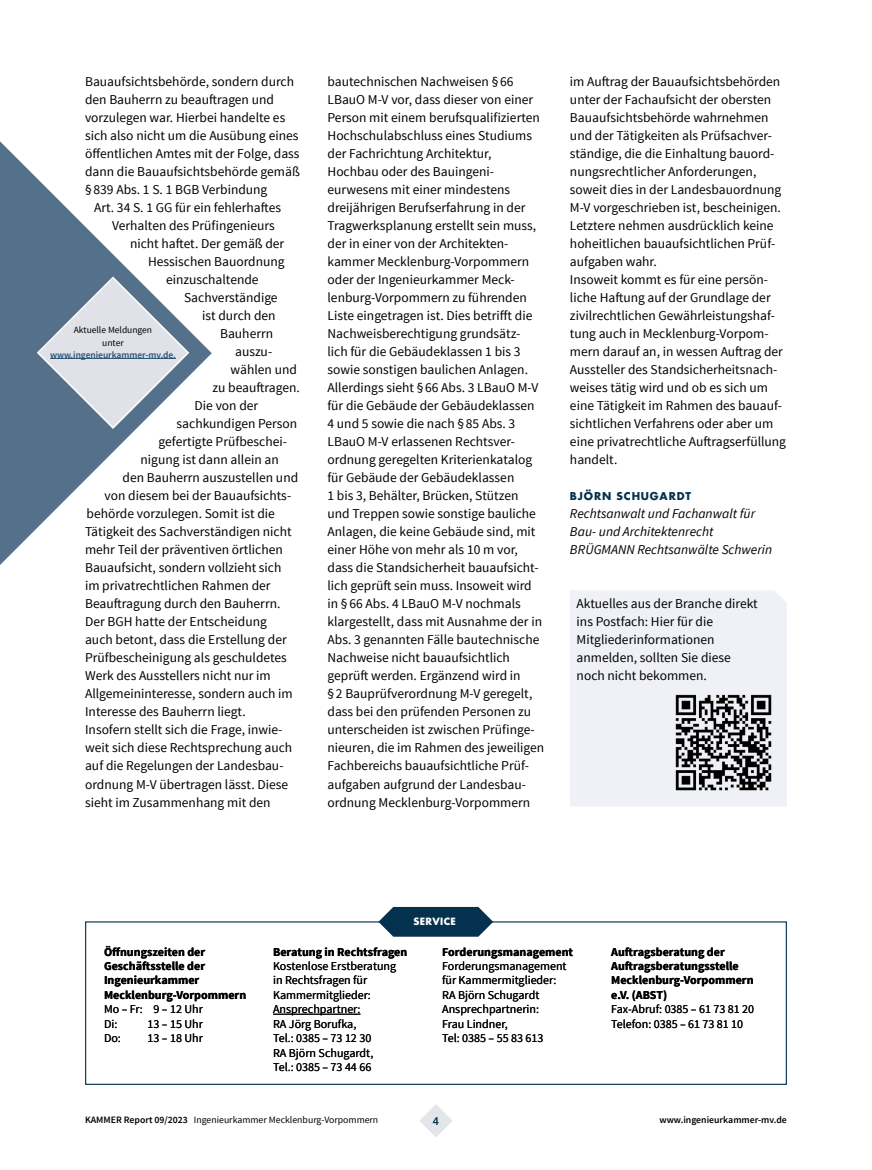
<style>
.page{position:relative;width:872px;height:1170px;background:#fff}
.page>*{position:absolute;margin:0;border:0;box-sizing:border-box;transform-origin:0 0}
.Absatz{font:13.5px/18px "Source Sans Pro";color:#000}
.Autor_Unterzeile{font:italic 13.5px/18px "Source Sans Pro";color:#000}
.Absatz-2{font:12px/14.4px "Source Sans Pro";color:#000}
.Absatz-3{font:700 12px/14.4px "Source Sans Pro";color:#000}
.t1{font:600 12px "Source Sans Pro";color:#04314e}
.Autor{font:700 10.5px "Futura Std";letter-spacing:.08em;color:#04314e}
.t2{font:9.75px "Source Sans Pro";color:#000}
.t3{font:600 9.75px "Source Sans Pro";color:#000}
.t4{font:700 9.75px "Futura Std";letter-spacing:.04em;color:#fff}
.Absatz-4{font:600 9.45px "Source Sans Pro";letter-spacing:-.005em;color:#255072}
.Absatz-5{font:9.45px "Source Sans Pro";color:#000}
.s1{font-weight:600}
</style>
<div class="page">
<svg style="left:419px;top:1104px;width:34px;height:33px"></svg>
<div style="left:570px;top:591px;width:217px;height:215px;background:#f0f1f6"></div>
<hr style="left:273px;top:1013px;width:87px;height:1px;background:#000">
<svg style="left:378px;top:906px;width:115px;height:30px;background:#2a5069"></svg>
<svg style="left:0;top:141px;width:212px;height:424px"></svg>
<svg style="left:36px;top:275px;width:154px;height:155px"></svg>
<hr style="left:50px;top:358px;width:126px;height:1px;background:#255072">
<img style="left:670px;top:689px;width:107px;height:106px">
<p class="Absatz" style="left:85px;top:73px;width:210px">Bauaufsichtsbehörde, sondern durch</p>
<p class="Absatz" style="left:85px;top:91px;width:190px">den Bauherrn zu beauftragen und</p>
<p class="Absatz" style="left:85px;top:109px;width:202px">vorzulegen war. Hierbei handelte es</p>
<p class="Absatz" style="left:85px;top:127px;width:215px">sich also nicht um die Ausübung eines</p>
<p class="Absatz" style="left:85px;top:145px;width:216px">öffentlichen Amtes mit der Folge, dass</p>
<p class="Absatz" style="left:85px;top:163px;width:216px">dann die Bauaufsichtsbehörde gemäß</p>
<p class="Absatz" style="left:85px;top:181px;width:184px">§ 839 Abs. 1 S. 1 BGB Verbindung</p>
<p class="Absatz" style="left:94px;top:199px;width:188px">Art. 34 S. 1 GG für ein fehlerhaftes</p>
<p class="Absatz" style="left:112px;top:217px;width:164px">Verhalten des Prüfingenieurs</p>
<p class="Absatz" style="left:130px;top:235px;width:156px">nicht haftet. Der gemäß der</p>
<p class="Absatz" style="left:148px;top:253px;width:138px">Hessischen Bauordnung</p>
<p class="Absatz" style="left:166px;top:271px;width:94px">einzuschaltende</p>
<p class="Absatz" style="left:184px;top:289px;width:95px">Sachverständige</p>
<p class="Absatz" style="left:202px;top:307px;width:75px">ist durch den</p>
<p class="Absatz" style="left:220px;top:325px;width:54px">Bauherrn</p>
<p class="Absatz" style="left:235px;top:343px;width:39px">auszu-</p>
<p class="Absatz" style="left:231px;top:361px;width:68px">wählen und</p>
<p class="Absatz" style="left:213px;top:379px;width:89px">zu beauftragen.</p>
<p class="Absatz" style="left:195px;top:397px;width:65px">Die von der</p>
<p class="Absatz" style="left:177px;top:415px;width:122px">sachkundigen Person</p>
<p class="Absatz" style="left:159px;top:433px;width:130px">gefertigte Prüfbeschei-</p>
<p class="Absatz" style="left:141px;top:451px;width:140px">nigung ist dann allein an</p>
<p class="Absatz" style="left:123px;top:469px;width:177px">den Bauherrn auszustellen und</p>
<p class="Absatz" style="left:105px;top:487px;width:188px">von diesem bei der Bauaufsichts-</p>
<p class="Absatz" style="left:87px;top:505px;width:190px">behörde vorzulegen. Somit ist die</p>
<p class="Absatz" style="left:85px;top:523px;width:208px">Tätigkeit des Sachverständigen nicht</p>
<p class="Absatz" style="left:85px;top:541px;width:199px">mehr Teil der präventiven örtlichen</p>
<p class="Absatz" style="left:85px;top:559px;width:198px">Bauaufsicht, sondern vollzieht sich</p>
<p class="Absatz" style="left:85px;top:577px;width:187px">im privatrechtlichen Rahmen der</p>
<p class="Absatz" style="left:85px;top:595px;width:197px">Beauftragung durch den Bauherrn.</p>
<p class="Absatz" style="left:85px;top:613px;width:183px">Der BGH hatte der Entscheidung</p>
<p class="Absatz" style="left:85px;top:631px;width:203px">auch betont, dass die Erstellung der</p>
<p class="Absatz" style="left:85px;top:649px;width:203px">Prüfbescheinigung als geschuldetes</p>
<p class="Absatz" style="left:85px;top:667px;width:187px">Werk des Ausstellers nicht nur im</p>
<p class="Absatz" style="left:85px;top:685px;width:209px">Allgemeininteresse, sondern auch im</p>
<p class="Absatz" style="left:85px;top:703px;width:162px">Interesse des Bauherrn liegt.</p>
<p class="Absatz" style="left:85px;top:721px;width:209px">Insofern stellt sich die Frage, inwie&shy;weit sich diese Rechtsprechung auch auf die Regelungen der Landesbau&shy;ordnung M-V übertragen lässt. Diese sieht im Zusammenhang mit den</p>
<p class="Absatz-5" style="left:74px;top:324px;width:80px">Aktuelle Meldungen</p>
<p class="Absatz-5" style="left:102px;top:336px;width:23px">unter</p>
<p class="Absatz-4" style="left:50px;top:348px;width:127px">www.ingenieurkammer-mv.de.</p>
<p class="Absatz" style="left:327px;top:73px;width:218px">bautechnischen Nachweisen § 66<br>LBauO M-V vor, dass dieser von einer Person mit einem berufsqualifizierten Hochschulabschluss eines Studiums der Fachrichtung Architektur, Hochbau oder des Bauingeni&shy;eurwesens mit einer mindestens dreijährigen Berufserfahrung in der Tragwerksplanung erstellt sein muss, der in einer von der Architekten&shy;kammer Mecklenburg-Vorpommern oder der Ingenieurkammer Meck&shy;lenburg-Vorpommern zu führenden Liste eingetragen ist. Dies betrifft die Nachweisberechtigung grundsätz-<br>lich für die Gebäudeklassen 1 bis 3 sowie sonstigen baulichen Anlagen.<br>Allerdings sieht § 66 Abs. 3 LBauO M-V für die Gebäude der Gebäudeklassen 4 und 5 sowie die nach § 85 Abs. 3<br>LBauO M-V erlassenen Rechtsver&shy;ordnung geregelten Kriterienkatalog für Gebäude der Gebäudeklassen<br>1 bis 3, Behälter, Brücken, Stützen<br>und Treppen sowie sonstige bauliche Anlagen, die keine Gebäude sind, mit einer Höhe von mehr als 10 m vor, dass die Standsicherheit bauaufsicht&shy;lich geprüft sein muss. Insoweit wird in § 66 Abs. 4 LBauO M-V nochmals klargestellt, dass mit Ausnahme der in Abs. 3 genannten Fälle bautechnische Nachweise nicht bauaufsichtlich geprüft werden. Ergänzend wird in<br>§ 2 Bauprüfverordnung M-V geregelt, dass bei den prüfenden Personen zu unterscheiden ist zwischen Prüfinge&shy;nieuren, die im Rahmen des jeweiligen Fachbereichs bauaufsichtliche Prüf&shy;aufgaben aufgrund der Landesbau&shy;ordnung Mecklenburg-Vorpommern</p>
<p class="Absatz" style="left:570px;top:73px;width:213px">im Auftrag der Bauaufsichtsbehörden unter der Fachaufsicht der obersten Bauaufsichtsbehörde wahrnehmen und der Tätigkeiten als Prüfsachver&shy;ständige, die die Einhaltung bauord&shy;nungsrechtlicher Anforderungen, soweit dies in der Landesbauordnung M-V vorgeschrieben ist, bescheinigen.<br>Letztere nehmen ausdrücklich keine hoheitlichen bauaufsichtlichen Prüf&shy;aufgaben wahr.</p>
<p class="Absatz" style="left:570px;top:271px;width:218px">Insoweit kommt es für eine persön&shy;liche Haftung auf der Grundlage der zivilrechtlichen Gewährleistungshaf&shy;tung auch in Mecklenburg-Vorpom&shy;mern darauf an, in wessen Auftrag der Aussteller des Standsicherheitsnach&shy;weises tätig wird und ob es sich um eine Tätigkeit im Rahmen des bauauf&shy;sichtlichen Verfahrens oder aber um eine privatrechtliche Auftragserfüllung handelt.</p>
<p class="Autor" style="left:570px;top:489px;width:122px">BJÖRN SCHUGARDT</p>
<p class="Autor_Unterzeile" style="left:570px;top:505px;width:187px">Rechtsanwalt und Fachanwalt für<br>Bau- und Architektenrecht</p>
<p class="Autor_Unterzeile" style="left:570px;top:541px;width:204px">BRÜGMANN Rechtsanwälte Schwerin</p>
<p class="Absatz" style="left:576px;top:595px;width:183px">Aktuelles aus der Branche direkt ins Postfach: Hier für die<br>Mitgliederinformationen anmelden, sollten Sie diese noch nicht bekommen.</p>
<p class="t4" style="left:413px;top:915px;width:44px">SERVICE</p>
<p class="Absatz-3" style="left:104px;top:944px;width:103px">Öffnungszeiten der</p>
<p class="Absatz-3" style="left:104px;top:959px;width:103px">Geschäftsstelle der</p>
<p class="Absatz-3" style="left:104px;top:973px;width:97px">Ingenieurkammer</p>
<p class="Absatz-3" style="left:104px;top:988px;width:144px">Mecklenburg-Vorpommern</p>
<p class="Absatz-2" style="left:104px;top:1002px;width:100px">Mo – Fr: 9 – 12 Uhr</p>
<p class="Absatz-2" style="left:104px;top:1016px;width:15px">Di:</p>
<p class="Absatz-2" style="left:148px;top:1016px;width:57px">13 – 15 Uhr</p>
<p class="Absatz-2" style="left:104px;top:1031px;width:18px">Do:</p>
<p class="Absatz-2" style="left:148px;top:1031px;width:57px">13 – 18 Uhr</p>
<p class="Absatz-3" style="left:112px;top:944px;width:6px">f</p>
<p class="Absatz-3" style="left:273px;top:944px;width:136px">Beratung in Rechtsfragen</p>
<p class="Absatz-2" style="left:273px;top:959px;width:125px">Kostenlose Erstberatung in Rechtsfragen für<br>Kammermitglieder:</p>
<p class="Absatz-2" style="left:273px;top:1002px;width:89px">Ansprechpartner:</p>
<p class="Absatz-2" style="left:273px;top:1016px;width:85px">RA Jörg Borufka,</p>
<p class="Absatz-2" style="left:273px;top:1031px;width:100px">Tel.: 0385 – 73 12 30</p>
<p class="Absatz-2" style="left:273px;top:1045px;width:102px">RA Björn Schugardt,</p>
<p class="Absatz-2" style="left:273px;top:1059px;width:100px">Tel.: 0385 – 73 44 66</p>
<p class="Absatz-3" style="left:442px;top:944px;width:132px">Forderungsmanagement</p>
<p class="Absatz-2" style="left:442px;top:959px;width:126px">Forderungsmanagement</p>
<p class="Absatz-2" style="left:442px;top:973px;width:116px">für Kammermitglieder:</p>
<p class="Absatz-2" style="left:442px;top:987px;width:99px">RA Björn Schugardt</p>
<p class="Absatz-2" style="left:442px;top:1002px;width:98px">Ansprechpartnerin:<br>Frau Lindner,</p>
<p class="Absatz-2" style="left:442px;top:1031px;width:103px">Tel: 0385 – 55 83 613</p>
<p class="Absatz-3" style="left:611px;top:944px;width:115px">Auftragsberatung der</p>
<p class="Absatz-3" style="left:611px;top:959px;width:129px">Auftragsberatungsstelle</p>
<p class="Absatz-3" style="left:611px;top:973px;width:144px">Mecklenburg-Vorpommern e.V. (ABST)</p>
<p class="Absatz-2" style="left:611px;top:1002px;width:144px">Fax-Abruf: 0385 – 61 73 81 20</p>
<p class="Absatz-2" style="left:611px;top:1016px;width:133px">Telefon: 0385 – 61 73 81 10</p>
<p class="t2" style="left:85px;top:1113px;width:295px"><span class="s1">KAMMER Report 09/2023</span> Ingenieurkammer Mecklenburg-Vorpommern</p>
<p class="t1" style="left:433px;top:1112px;width:8px">4</p>
<p class="t3" style="left:659px;top:1113px;width:129px">www.ingenieurkammer-mv.de</p>
</div>
